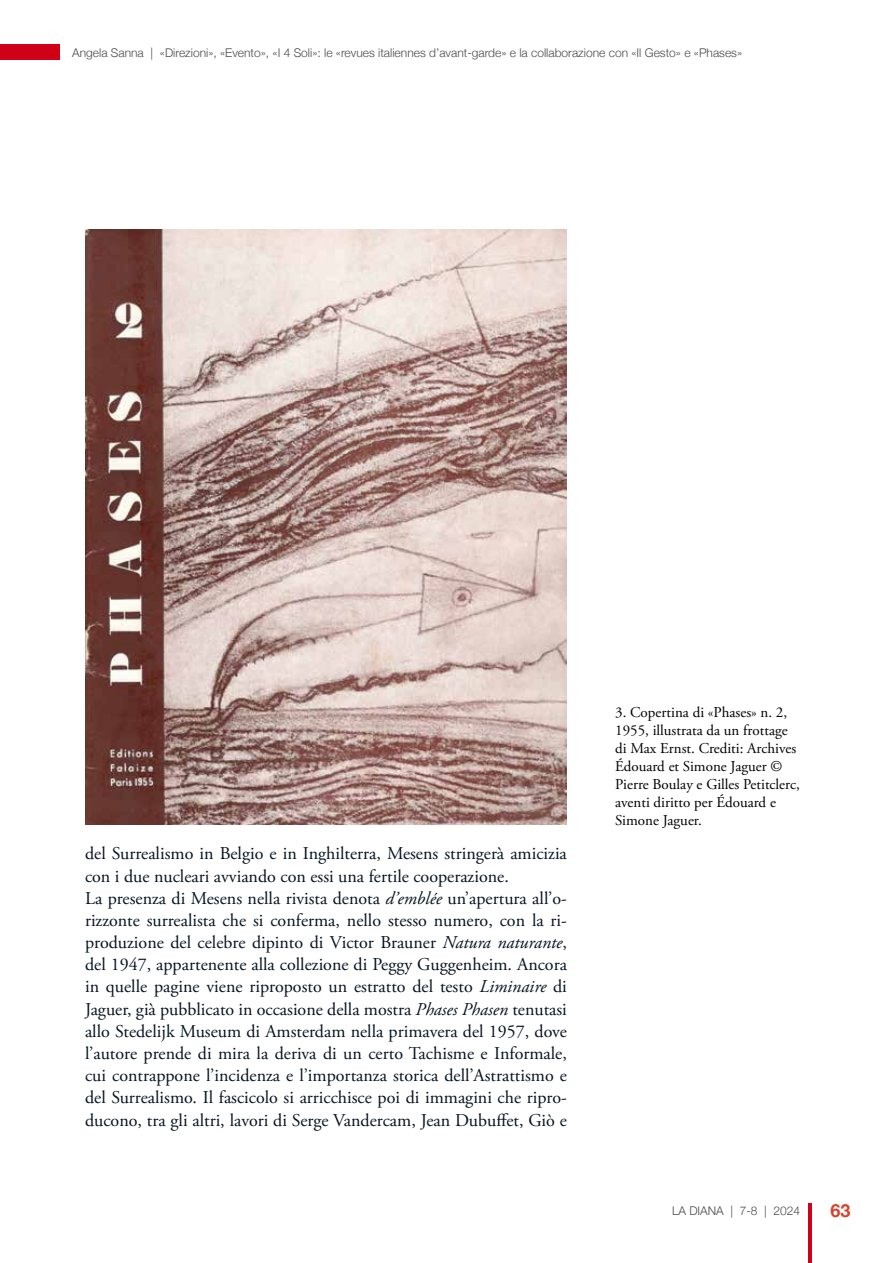
<style>
.page{position:relative;width:893px;height:1263px;background:#fff}
.page>*{position:absolute;margin:0;border:0;box-sizing:border-box;transform-origin:0 0}
.t1{font:18px/22.2px "Adobe Garamond Pro";color:#071320}
.t2{font:700 18px "Helvetica Neue";color:#d8412c}
.t3{font:15px/18px "Adobe Garamond Pro";color:#000}
.t4{font:300 12px "Helvetica Neue";color:#4b4b4d}
.s1{font-style:italic}
</style>
<div class="page">
<hr style="left:808px;top:1203px;width:3px;height:60px;background:#d10019">
<div style="left:0;top:44px;width:60px;height:16px;background:#d10019"></div>
<img style="left:85px;top:230px;width:482px;height:595px">
<p class="t4" style="left:72px;top:43px;width:671px">Angela Sanna | «Direzioni», «Evento», «I 4 Soli»: le «revues italiennes d’avant-garde» e la collaborazione con «Il Gesto» e «Phases»</p>
<p class="t1" style="left:85px;top:843px;width:483px">del Surrealismo in Belgio e in Inghilterra, Mesens stringerà amicizia con i due nucleari avviando con essi una fertile cooperazione.<br>La presenza di Mesens nella rivista denota <span class="s1">d’emblée</span> un’apertura all’o&shy;rizzonte surrealista che si conferma, nello stesso numero, con la ri&shy;produzione del celebre dipinto di Victor Brauner <span class="s1">Natura naturante</span>, del 1947, appartenente alla collezione di Peggy Guggenheim. Ancora in quelle pagine viene riproposto un estratto del testo <span class="s1">Liminaire</span> di Jaguer, già pubblicato in occasione della mostra <span class="s1">Phases Phasen</span> tenutasi allo Stedelijk Museum di Amsterdam nella primavera del 1957, dove l’autore prende di mira la deriva di un certo Tachisme e Informale, cui contrappone l’incidenza e l’importanza storica dell’Astrattismo e del Surrealismo. Il fascicolo si arricchisce poi di immagini che ripro&shy;ducono, tra gli altri, lavori di Serge Vandercam, Jean Dubuffet, Giò e</p>
<p class="t3" style="left:615px;top:704px;width:186px">3. Copertina di «Phases» n. 2,<br>1955, illustrata da un frottage di Max Ernst. Crediti: Archives<br>Édouard et Simone Jaguer ©<br>Pierre Boulay e Gilles Petitclerc, aventi diritto per Édouard e<br>Simone Jaguer.</p>
<p class="t4" style="left:672px;top:1201px;width:130px">LA DIANA | 7-8 | 2024</p>
<p class="t2" style="left:830px;top:1196px;width:22px">63</p>
</div>
